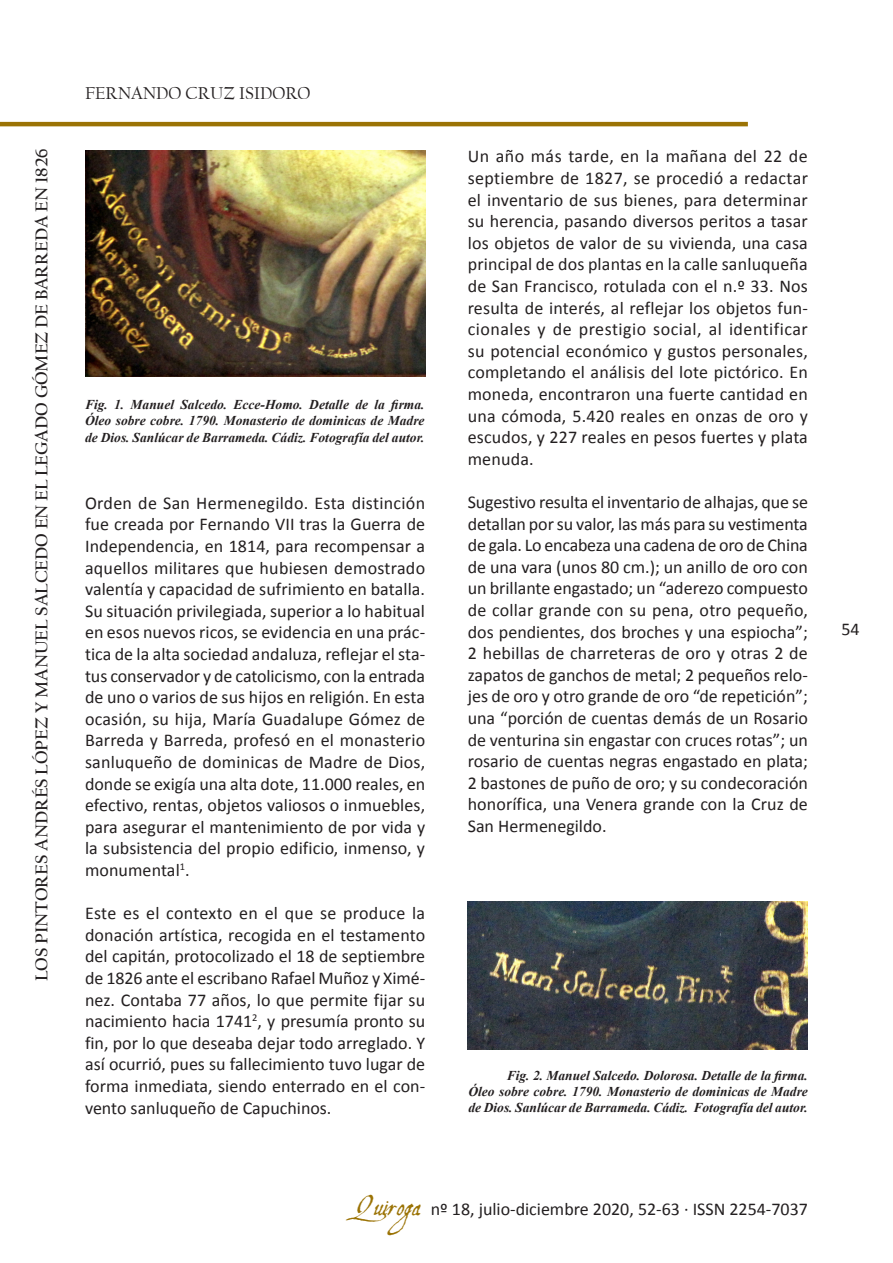
<style>
.page{position:relative;width:893px;height:1263px;background:#fff}
.page>*{position:absolute;margin:0;border:0;box-sizing:border-box;transform-origin:0 0}
.cuerpo_de_texto{font:18px/21.6px "Calibri";color:#231f20;text-align:justify}
.t1{font:700 18px "Californian FB";color:#231f20}
.t2{font:18px "Californian FB";color:#231f20}
.pie_de_foto{font:italic 700 13.5px/16.2px "Times New Roman";color:#231f20;text-align:justify}
.s1{font-family:"Aquiline";font-size:27px;color:#9b7305}
</style>
<div class="page">
<hr style="left:0;top:122px;width:748px;height:4px;background:#9b7305">
<img style="left:85px;top:151px;width:340px;height:225px">
<img style="left:468px;top:901px;width:340px;height:148px">
<p class="t1" style="left:31px;top:981px;width:834px;rotate:-90deg">Los Pintores Andrés López Y Manuel Salcedo En El Legado Gómez De Barreda En 1826</p>
<p class="t2" style="left:85px;top:83px;width:227px">FERNANDO CRUZ ISIDORO</p>
<p class="pie_de_foto" style="left:85px;top:396px;width:341px">Fig. 1. Manuel Salcedo. Ecce-Homo. Detalle de la firma.<br>Óleo sobre cobre. 1790. Monasterio de dominicas de Madre de Dios. Sanlúcar de Barrameda. Cádiz. Fotografía del autor.</p>
<p class="cuerpo_de_texto" style="left:85px;top:491px;width:342px">Orden de San Hermenegildo. Esta distinción fue creada por Fernando VII tras la Guerra de Independencia, en 1814, para recompensar a aquellos militares que hubiesen demostrado valentía y capacidad de sufrimiento en batalla.<br>Su situación privilegiada, superior a lo habitual en esos nuevos ricos, se evidencia en una prác&shy;tica de la alta sociedad andaluza, reflejar el sta&shy;tus conservador y de catolicismo, con la entrada de uno o varios de sus hijos en religión. En esta ocasión, su hija, María Guadalupe Gómez de Barreda y Barreda, profesó en el monasterio sanluqueño de dominicas de Madre de Dios, donde se exigía una alta dote, 11.000 reales, en efectivo, rentas, objetos valiosos o inmuebles, para asegurar el mantenimiento de por vida y la subsistencia del propio edificio, inmenso, y monumental<sup>1</sup>.</p>
<p class="cuerpo_de_texto" style="left:85px;top:901px;width:342px">Este es el contexto en el que se produce la donación artística, recogida en el testamento del capitán, protocolizado el 18 de septiembre de 1826 ante el escribano Rafael Muñoz y Ximé&shy;nez. Contaba 77 años, lo que permite fijar su nacimiento hacia 1741<sup>2</sup>, y presumía pronto su fin, por lo que deseaba dejar todo arreglado. Y así ocurrió, pues su fallecimiento tuvo lugar de forma inmediata, siendo enterrado en el con&shy;vento sanluqueño de Capuchinos.</p>
<p class="cuerpo_de_texto" style="left:468px;top:145px;width:342px">Un año más tarde, en la mañana del 22 de septiembre de 1827, se procedió a redactar el inventario de sus bienes, para determinar su herencia, pasando diversos peritos a tasar los objetos de valor de su vivienda, una casa principal de dos plantas en la calle sanluqueña de San Francisco, rotulada con el n.º 33. Nos resulta de interés, al reflejar los objetos fun&shy;cionales y de prestigio social, al identificar su potencial económico y gustos personales, completando el análisis del lote pictórico. En moneda, encontraron una fuerte cantidad en una cómoda, 5.420 reales en onzas de oro y escudos, y 227 reales en pesos fuertes y plata menuda.</p>
<p class="cuerpo_de_texto" style="left:468px;top:490px;width:342px">Sugestivo resulta el inventario de alhajas, que se detallan por su valor, las más para su vestimenta de gala. Lo encabeza una cadena de oro de China de una vara (unos 80 cm.); un anillo de oro con un brillante engastado; un “aderezo compuesto de collar grande con su pena, otro pequeño, dos pendientes, dos broches y una espiocha”; 2 hebillas de charreteras de oro y otras 2 de zapatos de ganchos de metal; 2 pequeños relo&shy;jes de oro y otro grande de oro “de repetición”; una “porción de cuentas demás de un Rosario de venturina sin engastar con cruces rotas”; un rosario de cuentas negras engastado en plata; 2 bastones de puño de oro; y su condecoración honorífica, una Venera grande con la Cruz de San Hermenegildo.</p>
<p class="pie_de_foto" style="left:507px;top:1067px;width:303px">Fig. 2. Manuel Salcedo. Dolorosa. Detalle de la firma.</p>
<p class="pie_de_foto" style="left:468px;top:1083px;width:341px">Óleo sobre cobre. 1790. Monasterio de dominicas de Madre de Dios. Sanlúcar de Barrameda. Cádiz. Fotografía del autor.</p>
<p class="cuerpo_de_texto" style="left:354px;top:1197px;width:455px"><span class="s1">Quiroga</span> nº 18, julio-diciembre 2020, 52-63 · ISSN 2254-7037</p>
<p class="cuerpo_de_texto" style="left:841px;top:617px;width:20px">54</p>
</div>
